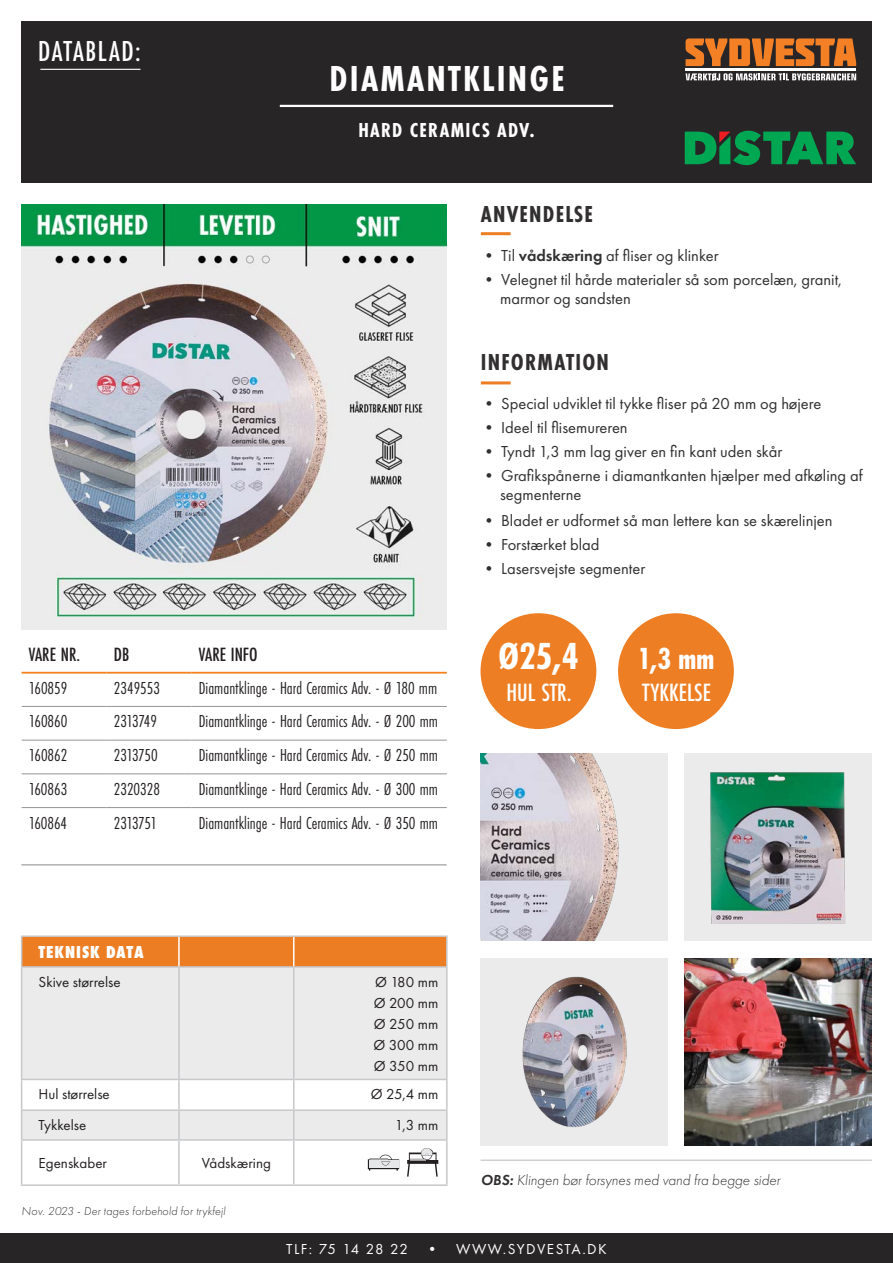
<style>
.page{position:relative;width:893px;height:1263px;background:#fff}
.page>*{position:absolute;margin:0;border:0;box-sizing:border-box;transform-origin:0 0}
.t1{font:700 39.15px "Futura PT Cond";color:#fff}
.t2{font:700 37.5px "Futura PT Cond";letter-spacing:.06em;color:#fff}
.t3{font:700 31.65px "Futura PT Cond";color:#fff}
.t4{font:500 30px "Futura PT Cond";letter-spacing:.05em;color:#fff}
.t5{font:500 25.95px "Futura PT Cond";color:#fff}
.t6{font:700 24px "Futura PT Cond";letter-spacing:.05em;color:#312f30}
.t7{font:700 21px "Futura PT Cond";letter-spacing:.06em;color:#fff}
.t8{font:500 19.95px "Futura PT Cond";color:#231f20}
.t9{font:18px "Futura PT Cond";color:#231f20}
.t10{font:18px "Futura PT Cond";letter-spacing:-.025em;color:#231f20}
.t11{font:800 18px "Futura PT Cond";letter-spacing:.05em;color:#fff}
.t12{font:18px "Futura PT Cond";letter-spacing:-.02em;color:#231f20}
.t13{font:16.5px/19.5px "Futura PT";color:#312f30}
.t14{font:15px/21px "Futura PT";color:#231f20}
.t15{font:italic 300 15px "Futura PT";color:#312f30}
.t16{font:15px "Futura PT";letter-spacing:.1em;color:#fff}
.t17{font:italic 300 12px "Futura PT";letter-spacing:.015em;color:#312f30}
.s1{font-weight:600}
</style>
<div class="page">
<div style="left:480px;top:613px;width:116px;height:116px;background:#ee7e23;border-radius:50%"></div>
<div style="left:618px;top:613px;width:116px;height:116px;background:#ee7e23;border-radius:50%"></div>
<img style="left:22px;top:204px;width:425px;height:426px">
<div style="left:21px;top:21px;width:851px;height:162px;background:#282526"></div>
<div style="left:0;top:1233px;width:893px;height:30px;background:#282526"></div>
<hr style="left:481px;top:232px;width:30px;height:3px;background:#ec7d23">
<hr style="left:481px;top:381px;width:30px;height:3px;background:#ec7d23">
<svg style="left:686px;top:38px;width:170px;height:28px"></svg>
<svg style="left:686px;top:73px;width:170px;height:8px"></svg>
<hr style="left:686px;top:69px;width:170px;height:2px;background:#fff">
<hr style="left:21px;top:864px;width:426px;height:1px;background:#939598">
<hr style="left:40px;top:69px;width:100px;height:1px;background:#fff">
<img style="left:480px;top:958px;width:188px;height:187px">
<img style="left:480px;top:753px;width:188px;height:187px">
<img style="left:685px;top:958px;width:187px;height:187px">
<img style="left:685px;top:753px;width:187px;height:187px">
<hr style="left:22px;top:672px;width:85px;height:2px;background:#f58220">
<hr style="left:107px;top:672px;width:85px;height:2px;background:#f58220">
<hr style="left:192px;top:672px;width:255px;height:2px;background:#f58220">
<hr style="left:22px;top:706px;width:85px;height:1px;background:#939598">
<hr style="left:107px;top:706px;width:85px;height:1px;background:#939598">
<hr style="left:192px;top:706px;width:255px;height:1px;background:#939598">
<hr style="left:22px;top:740px;width:85px;height:1px;background:#939598">
<hr style="left:107px;top:740px;width:85px;height:1px;background:#939598">
<hr style="left:192px;top:740px;width:255px;height:1px;background:#939598">
<hr style="left:22px;top:774px;width:85px;height:1px;background:#939598">
<hr style="left:107px;top:774px;width:85px;height:1px;background:#939598">
<hr style="left:192px;top:774px;width:255px;height:1px;background:#939598">
<hr style="left:22px;top:807px;width:85px;height:1px;background:#939598">
<hr style="left:107px;top:807px;width:85px;height:1px;background:#939598">
<hr style="left:192px;top:807px;width:255px;height:1px;background:#939598">
<div style="left:22px;top:968px;width:424px;height:111px;background:#ebebec"></div>
<hr style="left:21px;top:935px;width:158px;height:2px;background:#c7c8ca">
<hr style="left:179px;top:935px;width:115px;height:2px;background:#c7c8ca">
<hr style="left:294px;top:935px;width:154px;height:2px;background:#c7c8ca">
<hr style="left:446px;top:937px;width:2px;height:29px;background:#c7c8ca">
<hr style="left:446px;top:1080px;width:2px;height:29px;background:#c7c8ca">
<hr style="left:293px;top:1109px;width:155px;height:2px;background:#c7c8ca">
<hr style="left:446px;top:1111px;width:2px;height:28px;background:#c7c8ca">
<hr style="left:21px;top:966px;width:158px;height:2px;background:#c7c8ca">
<hr style="left:21px;top:968px;width:1px;height:111px;background:#c7c8ca">
<hr style="left:179px;top:966px;width:115px;height:2px;background:#c7c8ca">
<hr style="left:178px;top:968px;width:2px;height:111px;background:#c7c8ca">
<hr style="left:293px;top:968px;width:1px;height:111px;background:#c7c8ca">
<hr style="left:294px;top:966px;width:154px;height:2px;background:#c7c8ca">
<hr style="left:446px;top:968px;width:2px;height:111px;background:#c7c8ca">
<hr style="left:294px;top:1079px;width:154px;height:1px;background:#c7c8ca">
<hr style="left:293px;top:1139px;width:155px;height:2px;background:#c7c8ca">
<hr style="left:446px;top:1141px;width:2px;height:43px;background:#c7c8ca">
<hr style="left:21px;top:1184px;width:158px;height:2px;background:#c7c8ca">
<hr style="left:179px;top:1184px;width:115px;height:2px;background:#c7c8ca">
<hr style="left:294px;top:1184px;width:154px;height:2px;background:#c7c8ca">
<svg style="left:21px;top:936px;width:426px;height:31px;background:#e9822e"></svg>
<svg style="left:21px;top:1079px;width:426px;height:106px"></svg>
<svg style="left:685px;top:131px;width:171px;height:34px"></svg>
<hr style="left:280px;top:105px;width:333px;height:2px;background:#fff">
<hr style="left:480px;top:1159px;width:392px;height:2px;background:#cbcdce">
<p class="t4" style="left:38px;top:34px;width:104px">DATABLAD:</p>
<p class="t2" style="left:329px;top:57px;width:237px">DIAMANTKLINGE</p>
<p class="t7" style="left:358px;top:117px;width:178px">HARD CERAMICS ADV.</p>
<p class="t6" style="left:481px;top:200px;width:114px">ANVENDELSE</p>
<p class="t13" style="left:481px;top:245px;width:239px">• Til <span class="s1">vådskæring</span> af fliser og klinker</p>
<p class="t13" style="left:500px;top:269px;width:343px;text-indent:-19px">• Velegnet til hårde materialer så som porcelæn, granit, marmor og sandsten</p>
<p class="t6" style="left:481px;top:348px;width:130px">INFORMATION</p>
<p class="t13" style="left:481px;top:393px;width:342px">• Special udviklet til tykke fliser på 20 mm og højere</p>
<p class="t13" style="left:481px;top:417px;width:148px">• Ideel til flisemureren</p>
<p class="t13" style="left:481px;top:441px;width:303px">• Tyndt 1,3 mm lag giver en fin kant uden skår</p>
<p class="t13" style="left:500px;top:465px;width:364px;text-indent:-19px">• Grafikspånerne i diamantkanten hjælper med afkøling af segmenterne</p>
<p class="t13" style="left:481px;top:510px;width:353px">• Bladet er udformet så man lettere kan se skærelinjen</p>
<p class="t13" style="left:481px;top:534px;width:120px">• Forstærket blad</p>
<p class="t13" style="left:481px;top:558px;width:166px">• Lasersvejste segmenter</p>
<p class="t8" style="left:29px;top:642px;width:53px">VARE NR.</p>
<p class="t8" style="left:114px;top:642px;width:17px">DB</p>
<p class="t8" style="left:199px;top:642px;width:60px">VARE INFO</p>
<p class="t9" style="left:29px;top:677px;width:40px">160859</p>
<p class="t9" style="left:114px;top:677px;width:48px">2349553</p>
<p class="t9" style="left:199px;top:677px;width:240px">Diamantklinge - Hard Ceramics Adv. - Ø 180 mm</p>
<p class="t9" style="left:29px;top:711px;width:40px">160860</p>
<p class="t10" style="left:114px;top:711px;width:45px">2313749</p>
<p class="t9" style="left:199px;top:711px;width:241px">Diamantklinge - Hard Ceramics Adv. - Ø 200 mm</p>
<p class="t9" style="left:29px;top:745px;width:40px">160862</p>
<p class="t12" style="left:114px;top:745px;width:45px">2313750</p>
<p class="t9" style="left:199px;top:745px;width:241px">Diamantklinge - Hard Ceramics Adv. - Ø 250 mm</p>
<p class="t9" style="left:29px;top:778px;width:40px">160863</p>
<p class="t9" style="left:114px;top:778px;width:48px">2320328</p>
<p class="t9" style="left:199px;top:778px;width:241px">Diamantklinge - Hard Ceramics Adv. - Ø 300 mm</p>
<p class="t9" style="left:29px;top:812px;width:40px">160864</p>
<p class="t10" style="left:114px;top:812px;width:45px">2313751</p>
<p class="t9" style="left:199px;top:812px;width:241px">Diamantklinge - Hard Ceramics Adv. - Ø 350 mm</p>
<p class="t1" style="left:498px;top:633px;width:82px">Ø25,4</p>
<p class="t5" style="left:506px;top:677px;width:67px">HUL STR.</p>
<p class="t3" style="left:637px;top:640px;width:79px">1,3 mm</p>
<p class="t5" style="left:642px;top:677px;width:70px">TYKKELSE</p>
<p class="t11" style="left:39px;top:942px;width:107px">TEKNISK DATA</p>
<p class="t14" style="left:39px;top:971px;width:83px">Skive størrelse</p>
<p class="t14" style="left:374px;top:971px;width:66px">Ø 180 mm<br>Ø 200 mm</p>
<p class="t14" style="left:374px;top:1013px;width:66px">Ø 250 mm</p>
<p class="t14" style="left:373px;top:1034px;width:67px">Ø 300 mm<br>Ø 350 mm</p>
<p class="t14" style="left:39px;top:1084px;width:73px">Hul størrelse</p>
<p class="t14" style="left:371px;top:1084px;width:69px">Ø 25,4 mm</p>
<p class="t14" style="left:39px;top:1114px;width:49px">Tykkelse</p>
<p class="t14" style="left:395px;top:1114px;width:45px">1,3 mm</p>
<p class="t14" style="left:39px;top:1153px;width:70px">Egenskaber</p>
<p class="t14" style="left:202px;top:1153px;width:71px">Vådskæring</p>
<p class="t17" style="left:22px;top:1204px;width:205px">Nov. 2023 - Der tages forbehold for trykfejl</p>
<p class="t15" style="left:481px;top:1171px;width:301px"><span class="s1">OBS:</span> Klingen bør forsynes med vand fra begge sider</p>
<p class="t16" style="left:286px;top:1240px;width:322px">TLF: 75 14 28 22 • WWW.SYDVESTA.DK</p>
</div>
